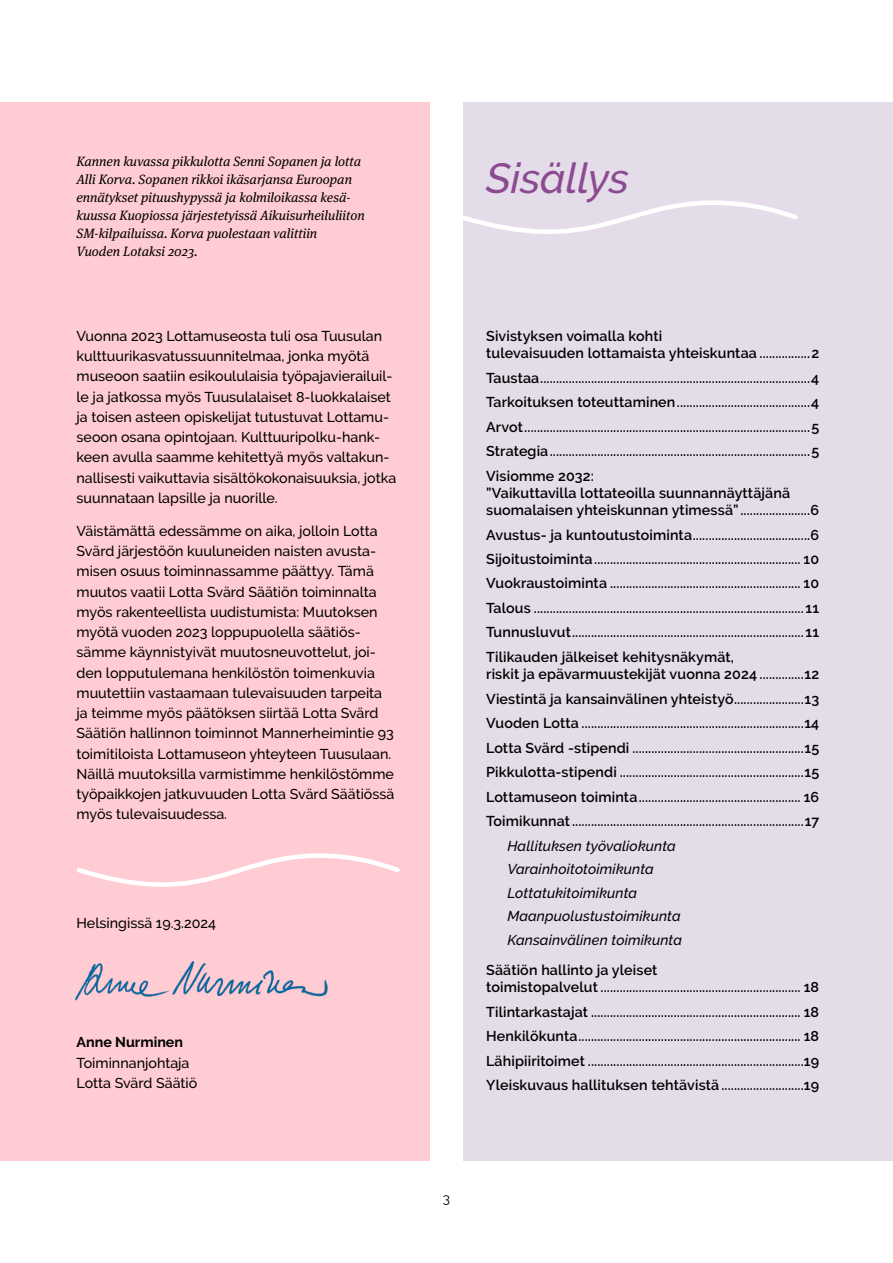
<style>
.page{position:relative;width:893px;height:1263px;background:#fff}
.page>*{position:absolute;margin:0;border:0;box-sizing:border-box;transform-origin:0 0}
.t1{font:italic 500 42px "Raleway";color:#8b4a91}
.t2{font:600 14.25px/24.5px "Raleway";letter-spacing:.01em;color:#000;text-align:justify}
.t3{font:500 14.25px/20.2px "Raleway";color:#000}
.t4{font:italic 500 14.25px/23.7px "Raleway";letter-spacing:.01em;color:#000}
.t5{font:700 14.25px "Raleway";color:#000}
.t6{font:italic 13.5px/18px "Meta Serif Pro";color:#000}
.t7{font:13.5px "Raleway";color:#000}
</style>
<div class="page">
<div style="left:0;top:102px;width:429px;height:1059px;background:#ffccd3"></div>
<div style="left:463px;top:102px;width:430px;height:1059px;background:#e4dce9"></div>
<svg style="left:76px;top:853px;width:324px;height:34px"></svg>
<img style="left:75px;top:961px;width:253px;height:40px">
<svg style="left:463px;top:200px;width:335px;height:34px"></svg>
<p class="t6" style="left:77px;top:152px;width:290px">Kannen kuvassa pikkulotta Senni Sopanen ja lotta Alli Korva. Sopanen rikkoi ikäsarjansa Euroopan ennätykset pituushypyssä ja kolmiloikassa kesä&shy;kuussa Kuopiossa järjestetyissä Aikuisurheiluliiton SM-kilpailuissa. Korva puolestaan valittiin<br>Vuoden Lotaksi 2023.</p>
<p class="t3" style="left:77px;top:326px;width:321px">Vuonna 2023 Lottamuseosta tuli osa Tuusulan kulttuurikasvatussuunnitelmaa, jonka myötä museoon saatiin esikoululaisia työpajavierailuil&shy;le ja jatkossa myös Tuusulalaiset 8-luokkalaiset ja toisen asteen opiskelijat tutustuvat Lottamu&shy;seoon osana opintojaan. Kulttuuripolku-hank&shy;keen avulla saamme kehitettyä myös valtakun&shy;nallisesti vaikuttavia sisältökokonaisuuksia, jotka suunnataan lapsille ja nuorille.</p>
<p class="t3" style="left:77px;top:521px;width:319px">Väistämättä edessämme on aika, jolloin Lotta Svärd järjestöön kuuluneiden naisten avusta&shy;misen osuus toiminnassamme päättyy. Tämä muutos vaatii Lotta Svärd Säätiön toiminnalta myös rakenteellista uudistumista: Muutoksen myötä vuoden 2023 loppupuolella säätiös&shy;sämme käynnistyivät muutosneuvottelut, joi&shy;den lopputulemana henkilöstön toimenkuvia muutettiin vastaamaan tulevaisuuden tarpeita ja teimme myös päätöksen siirtää Lotta Svärd Säätiön hallinnon toiminnot Mannerheimintie 93 toimitiloista Lottamuseon yhteyteen Tuusulaan.<br>Näillä muutoksilla varmistimme henkilöstömme työpaikkojen jatkuvuuden Lotta Svärd Säätiössä myös tulevaisuudessa.</p>
<p class="t3" style="left:77px;top:913px;width:141px">Helsingissä 19.3.2024</p>
<p class="t5" style="left:77px;top:1034px;width:108px">Anne Nurminen</p>
<p class="t3" style="left:77px;top:1052px;width:122px">Toiminnanjohtaja<br>Lotta Svärd Säätiö</p>
<h1 class="t1" style="left:486px;top:153px;width:144px">Sisällys</h1>
<p class="t2" style="left:486px;top:327px;width:334px;line-height:17.2px">Sivistyksen voimalla kohti<br>tulevaisuuden lottamaista yhteiskuntaa ................2</p>
<p class="t2" style="left:486px;top:365px;width:334px">Taustaa.....................................................................................4<br>Tarkoituksen toteuttaminen..........................................4<br>Arvot..........................................................................................5<br>Strategia..................................................................................5<br>Visiomme 2032:</p>
<p class="t2" style="left:486px;top:484px;width:335px;line-height:17.2px">”Vaikuttavilla lottateoilla suunnannäyttäjänä suomalaisen yhteiskunnan ytimessä”......................6</p>
<p class="t2" style="left:486px;top:522px;width:334px">Avustus- ja kuntoutustoiminta.....................................6<br>Sijoitustoiminta................................................................. 10<br>Vuokraustoiminta ............................................................ 10<br>Talous ..................................................................................... 11<br>Tunnusluvut......................................................................... 11<br>Tilikauden jälkeiset kehitysnäkymät,</p>
<p class="t2" style="left:486px;top:662px;width:334px">riskit ja epävarmuustekijät vuonna 2024 ..............12<br>Viestintä ja kansainvälinen yhteistyö......................13<br>Vuoden Lotta ......................................................................14<br>Lotta Svärd -stipendi ......................................................15<br>Pikkulotta-stipendi ..........................................................15<br>Lottamuseon toiminta................................................... 16<br>Toimikunnat.........................................................................17</p>
<p class="t4" style="left:507px;top:834px;width:176px">Hallituksen työvaliokunta<br>Varainhoitotoimikunta<br>Lottatukitoimikunta<br>Maanpuolustustoimikunta<br>Kansainvälinen toimikunta</p>
<p class="t2" style="left:486px;top:961px;width:334px;line-height:17.2px">Säätiön hallinto ja yleiset<br>toimistopalvelut ............................................................... 18</p>
<p class="t2" style="left:486px;top:1000px;width:334px">Tilintarkastajat .................................................................. 18<br>Henkilökunta...................................................................... 18<br>Lähipiiritoimet ....................................................................19<br>Yleiskuvaus hallituksen tehtävistä ..........................19</p>
<p class="t7" style="left:443px;top:1191px;width:9px">3</p>
</div>
